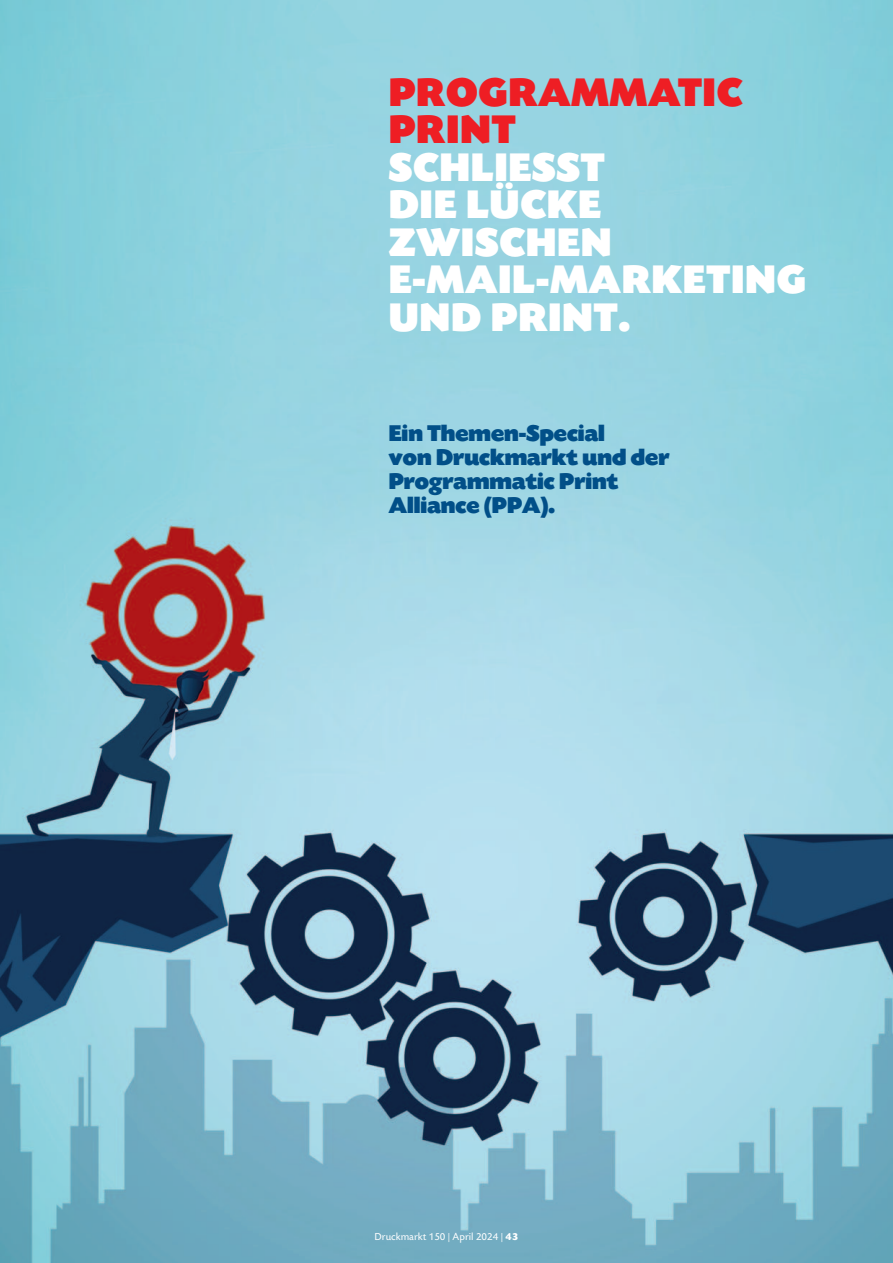
<style>
.page{position:relative;width:893px;height:1263px;background:#fff}
.page>*{position:absolute;margin:0;border:0;box-sizing:border-box;transform-origin:0 0}
.t1{font:42px "Today SB Ultra";color:#fff}
.t2{font:42px "Today SB Ultra";color:#ee1e24}
.t3{font:24px "Today SB Ultra";letter-spacing:-.025em;color:#014f88}
.t4{font:10.5px "Today SB";color:#fff}
.s1{font-weight:700}
</style>
<div class="page">
<img style="left:0;top:0;width:893px;height:1263px">
<p class="t2" style="left:388px;top:77px;width:356px">PROGRAMMATIC</p>
<p class="t2" style="left:388px;top:115px;width:129px">PRINT</p>
<p class="t1" style="left:388px;top:152px;width:218px">SCHLIESST</p>
<p class="t1" style="left:388px;top:190px;width:215px">DIE LÜCKE</p>
<p class="t1" style="left:388px;top:227px;width:225px">ZWISCHEN</p>
<p class="t1" style="left:388px;top:265px;width:419px">E-MAIL-MARKETING</p>
<p class="t1" style="left:388px;top:302px;width:244px">UND PRINT.</p>
<p class="t3" style="left:388px;top:425px;width:218px">Ein Themen-Special</p>
<p class="t3" style="left:388px;top:449px;width:283px">von Druckmarkt und der</p>
<p class="t3" style="left:388px;top:473px;width:232px">Programmatic Print</p>
<p class="t3" style="left:388px;top:497px;width:169px">Alliance (PPA).</p>
<p class="t4" style="left:374px;top:1233px;width:145px">Druckmarkt 150 | April 2024 | <span class="s1">43</span></p>
</div>
